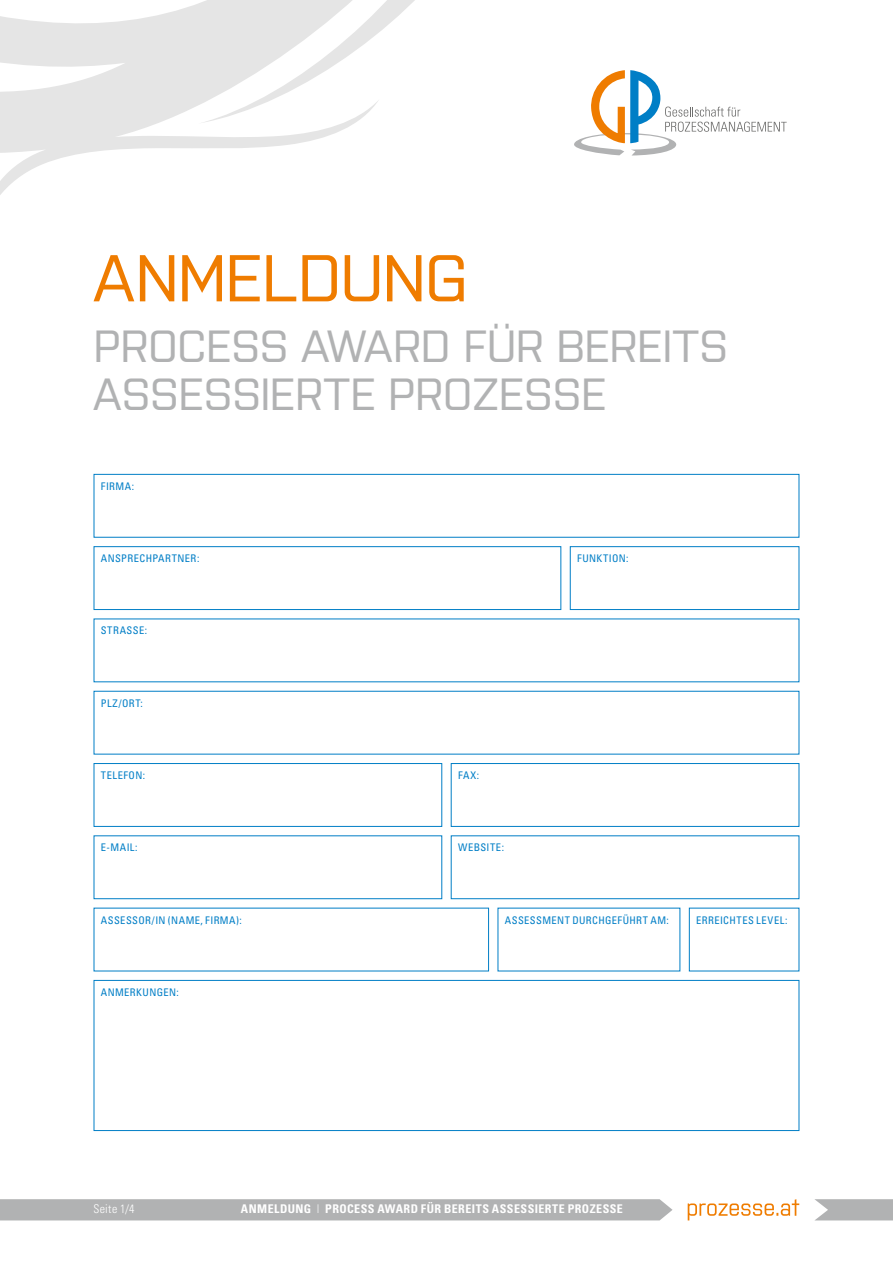
<style>
.page{position:relative;width:893px;height:1263px;background:#fff}
.page>*{position:absolute;margin:0;border:0;box-sizing:border-box;transform-origin:0 0}
.t1{font:500 66px "Purista";letter-spacing:-.02em;color:#ef7c00}
.t2{font:500 45px/48px "Purista";letter-spacing:-.005em;color:#b1b2b3}
.t3{font:700 condensed 12px "Univers";letter-spacing:.04em;color:#fff}
.t4{font:300 condensed 12px "Univers";letter-spacing:.025em;color:#fff}
.t5{font:condensed 10.5px "Univers";letter-spacing:.045em;color:#007ec6}
.s1{font-weight:300}
</style>
<div class="page">
<svg style="left:574px;top:70px;width:213px;height:86px"></svg>
<svg style="left:814px;top:1199px;width:79px;height:21px"></svg>
<div style="left:0;top:1199px;width:672px;height:21px;background:#b1b2b3"></div>
<svg style="left:688px;top:1199px;width:111px;height:21px"></svg>
<svg style="left:0;top:0;width:415px;height:195px"></svg>
<div style="left:94px;top:474px;width:705px;height:64px;border:1px solid #007ec6"></div>
<div style="left:94px;top:763px;width:348px;height:64px;border:1px solid #007ec6"></div>
<div style="left:451px;top:763px;width:348px;height:64px;border:1px solid #007ec6"></div>
<div style="left:94px;top:835px;width:348px;height:64px;border:1px solid #007ec6"></div>
<div style="left:451px;top:835px;width:348px;height:64px;border:1px solid #007ec6"></div>
<div style="left:94px;top:546px;width:467px;height:64px;border:1px solid #007ec6"></div>
<div style="left:570px;top:546px;width:229px;height:64px;border:1px solid #007ec6"></div>
<div style="left:94px;top:980px;width:705px;height:151px;border:1px solid #007ec6"></div>
<h1 class="t1" style="left:94px;top:230px;width:376px">ANMELDUNG</h1>
<h2 class="t2" style="left:94px;top:319px;width:636px">PROCESS AWARD FÜR BEREITS<br>ASSESSIERTE PROZESSE</h2>
<p class="t5" style="left:101px;top:479px;width:35px">FIRMA:</p>
<p class="t5" style="left:101px;top:552px;width:100px">ANSPRECHPARTNER:</p>
<p class="t5" style="left:577px;top:552px;width:53px">FUNKTION:</p>
<p class="t5" style="left:101px;top:624px;width:48px">STRASSE:</p>
<p class="t5" style="left:101px;top:696px;width:43px">PLZ/ORT:</p>
<p class="t5" style="left:101px;top:768px;width:46px">TELEFON:</p>
<p class="t5" style="left:458px;top:768px;width:23px">FAX:</p>
<p class="t5" style="left:101px;top:841px;width:38px">E-MAIL:</p>
<p class="t5" style="left:458px;top:841px;width:48px">WEBSITE:</p>
<p class="t5" style="left:101px;top:913px;width:143px">ASSESSOR/IN (NAME, FIRMA):</p>
<p class="t5" style="left:505px;top:913px;width:165px">ASSESSMENT DURCHGEFÜHRT AM:</p>
<p class="t5" style="left:696px;top:913px;width:93px">ERREICHTES LEVEL:</p>
<p class="t5" style="left:101px;top:985px;width:79px">ANMERKUNGEN:</p>
<p class="t4" style="left:94px;top:1202px;width:42px">Seite 1/4</p>
<p class="t3" style="left:241px;top:1202px;width:384px">ANMELDUNG <span class="s1">|</span> PROCESS AWARD FÜR BEREITS ASSESSIERTE PROZESSE</p>
</div>
